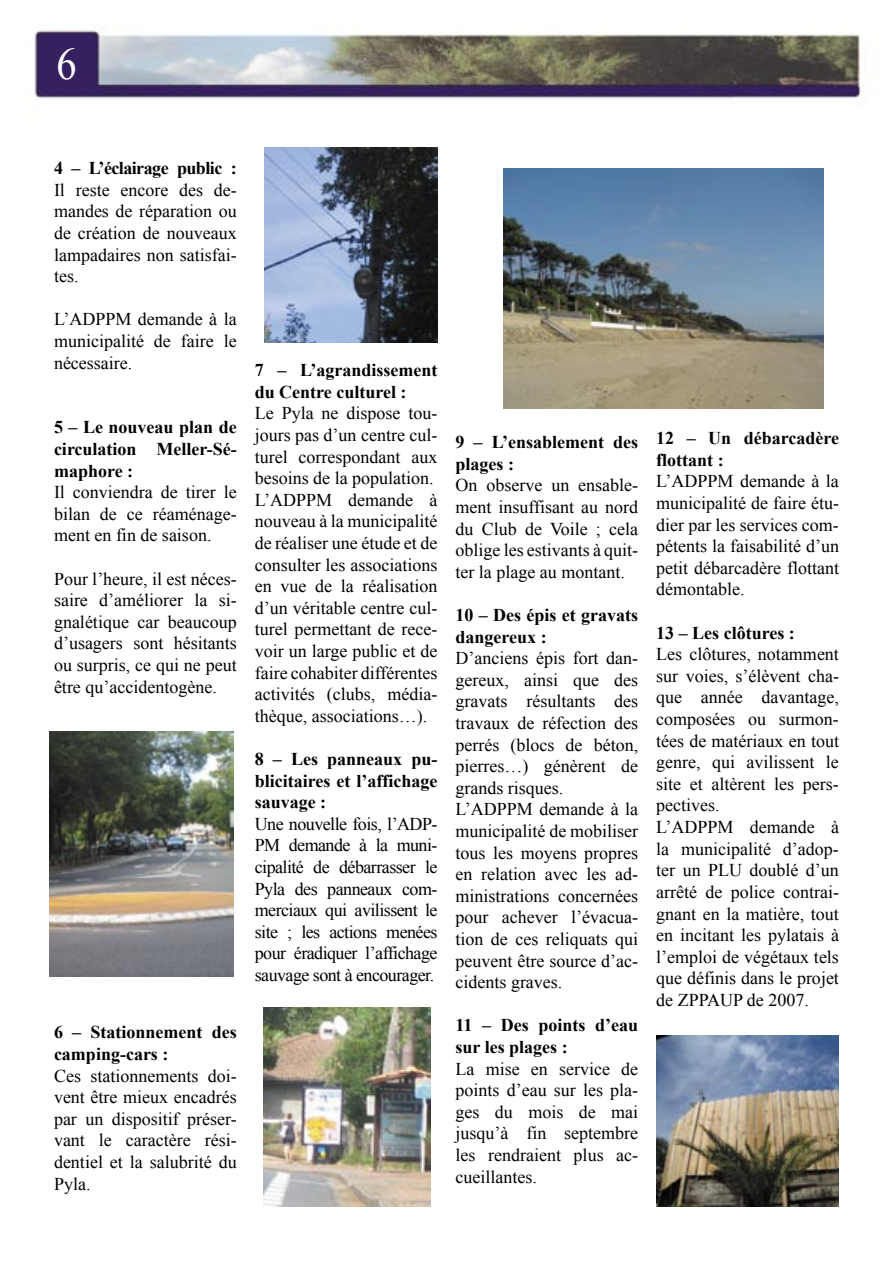
<style>
.page{position:relative;width:893px;height:1263px;background:#fff}
.page>*{position:absolute;margin:0;border:0;box-sizing:border-box;transform-origin:0 0}
.t1{font:45px "Times New Roman";color:#fff;scale:.9 1}
.t2{font:18px/21.6px "Times New Roman";color:#000;text-align:justify}
.t3{font:700 18px/21.6px "Times New Roman";color:#000}
.t4{font:700 18px "Times New Roman";letter-spacing:-.03em;color:#000}
</style>
<div class="page">
<img style="left:34px;top:24px;width:828px;height:1183px">
<img style="left:265px;top:147px;width:172px;height:195px">
<img style="left:50px;top:731px;width:184px;height:245px">
<img style="left:264px;top:1007px;width:166px;height:199px">
<img style="left:503px;top:168px;width:320px;height:240px">
<img style="left:657px;top:1036px;width:182px;height:170px">
<h1 class="t1" style="left:56px;top:33px;width:24px">6</h1>
<p class="t4" style="left:54px;top:156px;width:184px">4 – L’éclairage public :</p>
<p class="t2" style="left:54px;top:179px;width:184px">Il reste encore des de&shy;mandes de réparation ou de création de nouveaux lampadaires non satisfai&shy;tes.</p>
<p class="t2" style="left:54px;top:308px;width:184px">L’ADPPM demande à la municipalité de faire le nécessaire.</p>
<p class="t3" style="left:54px;top:416px;width:184px;text-align:justify">5 – Le nouveau plan de circulation Meller-Sé&shy;maphore :</p>
<p class="t2" style="left:54px;top:481px;width:184px">Il conviendra de tirer le bilan de ce réaménage&shy;ment en fin de saison.</p>
<p class="t2" style="left:54px;top:567px;width:184px">Pour l’heure, il est néces&shy;saire d’améliorer la si&shy;gnalétique car beaucoup d’usagers sont hésitants ou surpris, ce qui ne peut être qu’accidentogène.</p>
<p class="t3" style="left:54px;top:1021px;width:184px">6 – Stationnement des camping-cars :</p>
<p class="t2" style="left:54px;top:1064px;width:184px">Ces stationnements doi&shy;vent être mieux encadrés par un dispositif préser&shy;vant le caractère rési&shy;dentiel et la salubrité du Pyla.</p>
<p class="t3" style="left:255px;top:359px;width:184px">7 – L’agrandissement du Centre culturel :</p>
<p class="t2" style="left:255px;top:402px;width:184px;text-align:left">Le Pyla ne dispose tou&shy;jours pas d’un centre cul&shy;turel correspondant aux besoins de la population.<br>L’ADPPM demande à nouveau à la municipalité de réaliser une étude et de consulter les associations en vue de la réalisation d’un véritable centre cul&shy;turel permettant de rece&shy;voir un large public et de faire cohabiter différentes activités (clubs, média&shy;thèque, associations…).</p>
<p class="t3" style="left:255px;top:748px;width:184px;text-align:justify">8 – Les panneaux pu&shy;blicitaires et l’affichage sauvage :</p>
<p class="t2" style="left:255px;top:813px;width:184px">Une nouvelle fois, l’ADP-PM demande à la muni&shy;cipalité de débarrasser le Pyla des panneaux com&shy;merciaux qui avilissent le site ; les actions menées pour éradiquer l’affichage sauvage sont à encourager.</p>
<p class="t3" style="left:455px;top:431px;width:184px">9 – L’ensablement des plages :</p>
<p class="t2" style="left:455px;top:474px;width:184px">On observe un ensable&shy;ment insuffisant au nord du Club de Voile ; cela oblige les estivants à quit&shy;ter la plage au montant.</p>
<p class="t3" style="left:455px;top:604px;width:184px">10 – Des épis et gravats dangereux :</p>
<p class="t2" style="left:455px;top:647px;width:184px;text-align:left">D’anciens épis fort dan&shy;gereux, ainsi que des gravats résultants des travaux de réfection des perrés (blocs de béton, pierres…) génèrent de grands risques.<br>L’ADPPM demande à la municipalité de mobiliser tous les moyens propres en relation avec les ad&shy;ministrations concernées pour achever l’évacua&shy;tion de ces reliquats qui peuvent être source d’ac&shy;cidents graves.</p>
<p class="t3" style="left:455px;top:1014px;width:184px">11 – Des points d’eau sur les plages :</p>
<p class="t2" style="left:455px;top:1057px;width:184px">La mise en service de points d’eau sur les pla&shy;ges du mois de mai jusqu’à fin septembre les rendraient plus ac&shy;cueillantes.</p>
<p class="t3" style="left:656px;top:427px;width:184px">12 – Un débarcadère flottant :</p>
<p class="t2" style="left:656px;top:470px;width:184px">L’ADPPM demande à la municipalité de faire étu&shy;dier par les services com&shy;pétents la faisabilité d’un petit débarcadère flottant démontable.</p>
<p class="t3" style="left:656px;top:621px;width:140px">13 – Les clôtures :</p>
<p class="t2" style="left:656px;top:643px;width:184px;text-align:left">Les clôtures, notamment sur voies, s’élèvent cha&shy;que année davantage, composées ou surmon&shy;tées de matériaux en tout genre, qui avilissent le site et altèrent les pers&shy;pectives.<br>L’ADPPM demande à la municipalité d’adop&shy;ter un PLU doublé d’un arrêté de police contrai&shy;gnant en la matière, tout en incitant les pylatais à l’emploi de végétaux tels que définis dans le projet de ZPPAUP de 2007.</p>
</div>
